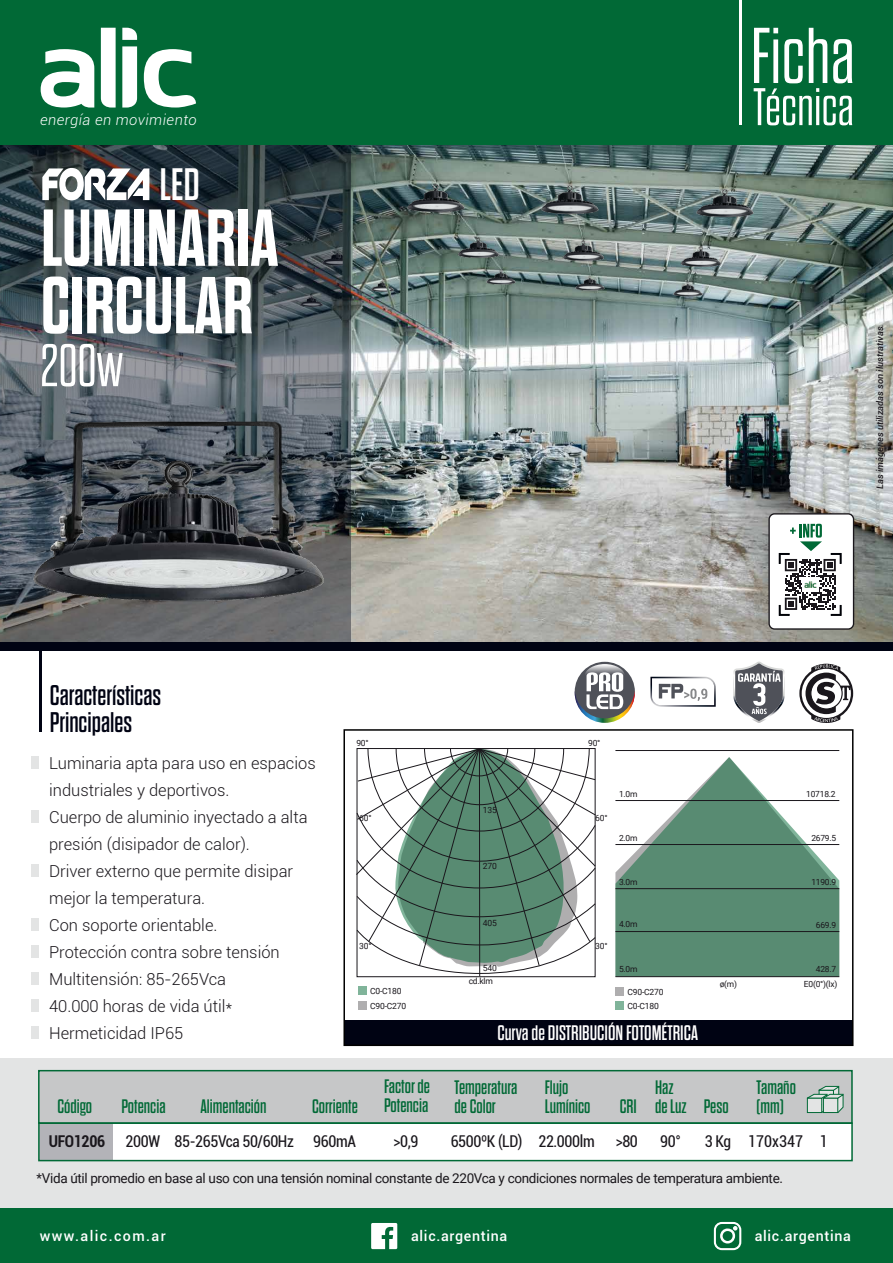
<style>
.page{position:relative;width:893px;height:1263px;background:#fff}
.page>*{position:absolute;margin:0;border:0;box-sizing:border-box;transform-origin:0 0}
.t1{font:700 80.55px/67.5px "Dharma Gothic E";color:#fff}
.t2{font:300 78.9px "Dharma Gothic E";color:#fff}
.t3{font:300 60px "Dharma Gothic E";color:#fff}
.t4{font:300 52.8px "Dharma Gothic E";color:#fff}
.t5{font:45.3px "Dharma Gothic E";color:#fff}
.t6{font:28.35px/27px "Dharma Gothic E";color:#000313}
.t7{font:21px "Dharma Gothic E";color:#fff}
.t8{font:19.5px/19.2px "Dharma Gothic E";color:#016936}
.t9{font:300 16.5px/27px "Roboto";color:#1a171c}
.t10{font:condensed 16.35px "Roboto";letter-spacing:-.025em;color:#1a171c;scale:.95 1}
.t11{font:condensed 16.35px "Roboto";color:#1a171c;scale:.95 1}
.t12{font:700 condensed 16.35px "Roboto";letter-spacing:-.025em;color:#1a171c;scale:.95 1}
.t13{font:italic 300 14.7px "Roboto";letter-spacing:.035em;color:#fff}
.t14{font:500 14.25px "Roboto";letter-spacing:.05em;color:#fff}
.t15{font:500 14.25px "Roboto";letter-spacing:.1em;color:#fff}
.t16{font:13.5px "Roboto";letter-spacing:-.025em;color:#1a171c;scale:.95 1}
.t17{font:italic 500 9px "Roboto";color:#1a171c}
.t18{font:8.55px/13.4px "Roboto";letter-spacing:-.025em;color:#1a171c}
.t19{font:8.4px "Roboto";letter-spacing:-.025em;color:#1a171c}
</style>
<div class="page">
<img style="left:351px;top:145px;width:542px;height:497px">
<img style="left:694px;top:186px;width:61px;height:33px">
<img style="left:539px;top:183px;width:62px;height:33px">
<img style="left:406px;top:181px;width:61px;height:33px">
<img style="left:457px;top:236px;width:43px;height:23px">
<img style="left:485px;top:268px;width:32px;height:18px">
<img style="left:574px;top:274px;width:32px;height:17px">
<img style="left:672px;top:280px;width:31px;height:17px">
<img style="left:562px;top:239px;width:43px;height:24px">
<img style="left:679px;top:245px;width:44px;height:24px">
<img style="left:371px;top:279px;width:15px;height:13px">
<svg style="left:386px;top:279px;width:9px;height:13px"></svg>
<svg style="left:0;top:145px;width:351px;height:497px;background:#3c474e"></svg>
<div style="left:0;top:1058px;width:893px;height:157px;background:#e3e4e4"></div>
<div style="left:39px;top:1123px;width:813px;height:37px;background:#fff"></div>
<div style="left:40px;top:1123px;width:73px;height:37px;background:#b3b3b8"></div>
<div style="left:38px;top:1070px;width:815px;height:54px;background:#c6c7c8;border:2px solid #016936"></div>
<svg style="left:807px;top:1085px;width:37px;height:28px"></svg>
<div style="left:823px;top:1098px;width:15px;height:15px;background:#e3e4e4;border:1px solid #016936"></div>
<div style="left:38px;top:1122px;width:815px;height:39px;border:2px solid #016936"></div>
<div style="left:0;top:1209px;width:893px;height:54px;background:#016936"></div>
<svg style="left:371px;top:1223px;width:26px;height:26px"></svg>
<div style="left:714px;top:1222px;width:27px;height:28px;border:2px solid #fff;border-radius:7px"></div>
<div style="left:720px;top:1228px;width:15px;height:15px;border:3px solid #fff;border-radius:50%"></div>
<svg style="left:733px;top:1226px;width:4px;height:4px"></svg>
<hr style="left:40px;top:647px;width:2px;height:85px;background:#000313">
<div style="left:0;top:642px;width:893px;height:9px;background:#000313"></div>
<div style="left:769px;top:514px;width:84px;height:115px;background:#fff;border-radius:5px"></div>
<div style="left:768px;top:513px;width:86px;height:117px;border:1px solid #1a171c;border-radius:5px"></div>
<svg style="left:779px;top:524px;width:63px;height:92px"></svg>
<div style="left:31px;top:756px;width:8px;height:13px;background:#e3e4e4"></div>
<div style="left:31px;top:810px;width:8px;height:12px;background:#e3e4e4"></div>
<div style="left:31px;top:864px;width:8px;height:12px;background:#e3e4e4"></div>
<div style="left:31px;top:918px;width:8px;height:12px;background:#e3e4e4"></div>
<div style="left:31px;top:945px;width:8px;height:13px;background:#e3e4e4"></div>
<div style="left:31px;top:973px;width:8px;height:12px;background:#e3e4e4"></div>
<div style="left:31px;top:1000px;width:8px;height:12px;background:#e3e4e4"></div>
<div style="left:31px;top:1027px;width:8px;height:12px;background:#e3e4e4"></div>
<div style="left:0;top:0;width:893px;height:145px;background:#016936"></div>
<svg style="left:41px;top:49px;width:53px;height:59px"></svg>
<svg style="left:122px;top:28px;width:15px;height:12px"></svg>
<svg style="left:122px;top:46px;width:15px;height:62px"></svg>
<svg style="left:101px;top:28px;width:15px;height:80px"></svg>
<svg style="left:144px;top:49px;width:52px;height:59px"></svg>
<hr style="left:740px;top:0;width:2px;height:125px;background:#fff">
<svg style="left:42px;top:168px;width:107px;height:32px"></svg>
<svg style="left:575px;top:664px;width:60px;height:59px"></svg>
<svg style="left:650px;top:677px;width:66px;height:30px"></svg>
<svg style="left:733px;top:661px;width:52px;height:62px"></svg>
<div style="left:344px;top:1020px;width:509px;height:25px;background:#000313"></div>
<svg style="left:800px;top:668px;width:52px;height:51px"></svg>
<div style="left:799px;top:666px;width:54px;height:54px;border:2px solid #1a171c;border-radius:50%"></div>
<svg style="left:805px;top:664px;width:45px;height:59px"></svg>
<div style="left:343px;top:729px;width:510px;height:317px;border:2px solid #000"></div>
<img style="left:21px;top:361px;width:315px;height:314px">
<div style="left:615px;top:1001px;width:9px;height:9px;background:#80b49a"></div>
<div style="left:615px;top:987px;width:9px;height:9px;background:#afaeaf"></div>
<svg style="left:615px;top:757px;width:224px;height:219px;fill:#588b72"></svg>
<hr style="left:615px;top:750px;width:224px;height:1px;background:#1a171c">
<hr style="left:615px;top:844px;width:224px;height:1px;background:#1a171c">
<hr style="left:615px;top:931px;width:224px;height:1px;background:#1a171c">
<hr style="left:615px;top:888px;width:224px;height:1px;background:#1a171c">
<hr style="left:615px;top:800px;width:224px;height:1px;background:#1a171c">
<hr style="left:615px;top:976px;width:224px;height:1px;background:#1a171c">
<div style="left:358px;top:1001px;width:9px;height:9px;background:#afaeaf"></div>
<div style="left:358px;top:986px;width:9px;height:9px;background:#80b49a"></div>
<svg style="left:356px;top:748px;width:240px;height:226px"></svg>
<hr style="left:479px;top:748px;width:1px;height:228px;background:#1a171c">
<p class="t13" style="left:40px;top:109px;width:158px">energía en movimiento</p>
<h3 class="t5" style="left:160px;top:162px;width:42px">LED</h3>
<h1 class="t1" style="left:41px;top:206px;width:239px">LUMINARIA<br>CIRCULAR</h1>
<h3 class="t3" style="left:40px;top:336px;width:84px">200w</h3>
<h2 class="t2" style="left:750px;top:17px;width:106px">Ficha</h2>
<h3 class="t4" style="left:753px;top:81px;width:102px">Técnica</h3>
<p class="t17" style="left:874px;top:489px;width:166px;rotate:-90deg">Las imágenes utilizadas son ilustrativas.</p>
<h3 class="t6" style="left:50px;top:682px;width:113px">Características<br>Principales</h3>
<p class="t9" style="left:49px;top:749px;width:268px">Luminaria apta para uso en espacios industriales y deportivos.<br>Cuerpo de aluminio inyectado a alta presión (disipador de calor).<br>Driver externo que permite disipar mejor la temperatura.<br>Con soporte orientable.<br>Protección contra sobre tensión<br>Multitensión: 85-265Vca<br>40.000 horas de vida útil*<br>Hermeticidad IP65</p>
<p class="t18" style="left:356px;top:735px;width:14px">90°</p>
<p class="t18" style="left:588px;top:735px;width:14px">90°</p>
<p class="t19" style="left:619px;top:788px;width:20px">1.0m</p>
<p class="t19" style="left:806px;top:788px;width:31px">10718.2</p>
<p class="t18" style="left:359px;top:811px;width:14px">60°</p>
<p class="t18" style="left:483px;top:803px;width:15px">135</p>
<p class="t18" style="left:595px;top:811px;width:14px">60°</p>
<p class="t19" style="left:619px;top:832px;width:20px">2.0m</p>
<p class="t19" style="left:811px;top:832px;width:26px">2679.5</p>
<p class="t18" style="left:483px;top:859px;width:15px">270</p>
<p class="t19" style="left:619px;top:876px;width:20px">3.0m</p>
<p class="t19" style="left:811px;top:876px;width:26px">1190.9</p>
<p class="t18" style="left:359px;top:939px;width:14px">30°</p>
<p class="t18" style="left:370px;top:984px;width:33px">C0-C180</p>
<p class="t18" style="left:483px;top:915px;width:15px">405</p>
<p class="t18" style="left:469px;top:961px;width:30px;text-indent:14px">540 cd.klm</p>
<p class="t18" style="left:595px;top:939px;width:14px">30°</p>
<p class="t19" style="left:619px;top:918px;width:20px">4.0m</p>
<p class="t19" style="left:619px;top:963px;width:20px">5.0m</p>
<p class="t18" style="left:627px;top:984px;width:37px">C90-C270</p>
<p class="t19" style="left:816px;top:919px;width:22px">669.9</p>
<p class="t19" style="left:816px;top:963px;width:22px">428.7</p>
<p class="t19" style="left:720px;top:978px;width:19px">ø(m)</p>
<p class="t19" style="left:804px;top:978px;width:35px">E0(0°)(lx)</p>
<p class="t18" style="left:370px;top:998px;width:37px">C90-C270</p>
<p class="t18" style="left:627px;top:999px;width:33px">C0-C180</p>
<p class="t7" style="left:497px;top:1022px;width:202px">Curva de DISTRIBUCIÓN FOTOMÉTRICA</p>
<p class="t8" style="left:57px;top:1096px;width:36px">Código</p>
<p class="t8" style="left:121px;top:1096px;width:46px">Potencia</p>
<p class="t8" style="left:200px;top:1097px;width:68px">Alimentación</p>
<p class="t8" style="left:312px;top:1097px;width:47px">Corriente</p>
<p class="t8" style="left:384px;top:1077px;width:48px">Factor de<br>Potencia</p>
<p class="t8" style="left:455px;top:1078px;width:64px">Temperatura de Color</p>
<p class="t8" style="left:545px;top:1078px;width:47px">Flujo<br>Lumínico</p>
<p class="t8" style="left:620px;top:1078px;width:68px;text-indent:35px">Haz<br>CRI de Luz</p>
<p class="t8" style="left:756px;top:1078px;width:41px">Tamaño</p>
<p class="t8" style="left:704px;top:1097px;width:26px">Peso</p>
<p class="t8" style="left:756px;top:1097px;width:29px">(mm)</p>
<p class="t12" style="left:49px;top:1130px;width:61px">UFO1206</p>
<p class="t10" style="left:126px;top:1130px;width:244px">200W 85-265Vca 50/60Hz 960mA</p>
<p class="t10" style="left:393px;top:1130px;width:28px">&gt;0,9</p>
<p class="t10" style="left:451px;top:1130px;width:153px">6500ºK (LD) 22.000lm</p>
<p class="t10" style="left:616px;top:1130px;width:25px">&gt;80</p>
<p class="t11" style="left:705px;top:1130px;width:131px">3 Kg 170x347 1</p>
<p class="t10" style="left:660px;top:1130px;width:23px">90°</p>
<p class="t16" style="left:37px;top:1169px;width:787px">*Vida útil promedio en base al uso con una tensión nominal constante de 220Vca y condiciones normales de temperatura ambiente.</p>
<p class="t15" style="left:40px;top:1226px;width:127px">www.alic.com.ar</p>
<p class="t14" style="left:411px;top:1226px;width:98px">alic.argentina</p>
<p class="t14" style="left:755px;top:1226px;width:98px">alic.argentina</p>
</div>
